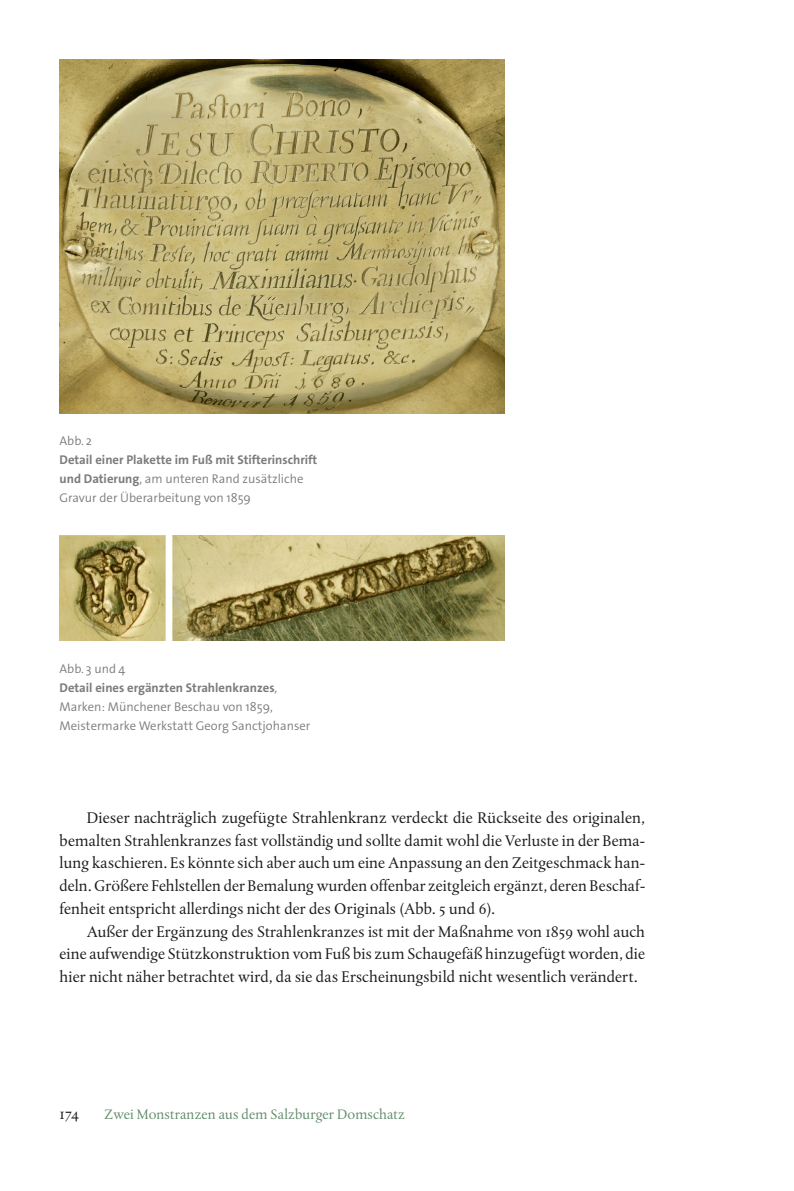
<style>
.page{position:relative;width:794px;height:1191px;background:#fff}
.page>*{position:absolute;margin:0;border:0;box-sizing:border-box;transform-origin:0 0}
.t1{font:16.1px/22.8px "DTL Albertina ST";letter-spacing:.005em;color:#1a1a18;text-align:justify}
.t2{font:14.35px "DTL Albertina ST";letter-spacing:.005em;color:#628d6c}
.t3{font:300 12.6px/18.9px "The Sans Os F";color:#7b7b7a}
.t4{font:700 12.6px/18.9px "The Sans Os F";color:#7b7b7a}
.s1{font-weight:300}
.s2{font-weight:700}
</style>
<div class="page">
<img style="left:60px;top:60px;width:445px;height:353px">
<img style="left:60px;top:535px;width:445px;height:106px">
<p class="t3" style="left:60px;top:432px;width:34px">Abb. 2</p>
<p class="t4" style="left:60px;top:451px;width:259px">Detail einer Plakette im Fuß mit Stifterinschrift und Datierung<span class="s1">, am unteren Rand zusätzliche<br>Gravur der Überarbeitung von 1859</span></p>
<p class="t3" style="left:60px;top:659px;width:252px">Abb. 3 und 4<br><span class="s2">Detail eines ergänzten Strahlenkranzes</span>, Marken: Münchener Beschau von 1859, Meistermarke Werkstatt Georg Sanctjohanser</p>
<p class="t1" style="left:60px;top:806px;width:587px;text-indent:27px">Dieser nachträglich zugefügte Strahlenkranz verdeckt die Rückseite des originalen, bemalten Strahlenkranzes fast vollständig und sollte damit wohl die Verluste in der Bema&shy;lung kaschieren. Es könnte sich aber auch um eine Anpassung an den Zeitgeschmack han&shy;deln. Größere Fehlstellen der Bemalung wurden offenbar zeitgleich ergänzt, deren Beschaf&shy;fenheit entspricht allerdings nicht der des Originals (Abb. 5 und 6).</p>
<p class="t1" style="left:60px;top:920px;width:587px;text-indent:27px">Außer der Ergänzung des Strahlenkranzes ist mit der Maßnahme von 1859 wohl auch eine aufwendige Stützkonstruktion vom Fuß bis zum Schaugefäß hinzugefügt worden, die hier nicht näher betrachtet wird, da sie das Erscheinungsbild nicht wesentlich verändert.</p>
<p class="t1" style="left:60px;top:1102px;width:21px">174</p>
<p class="t2" style="left:104px;top:1105px;width:302px">Zwei Monstranzen aus dem Salzburger Domschatz</p>
</div>
